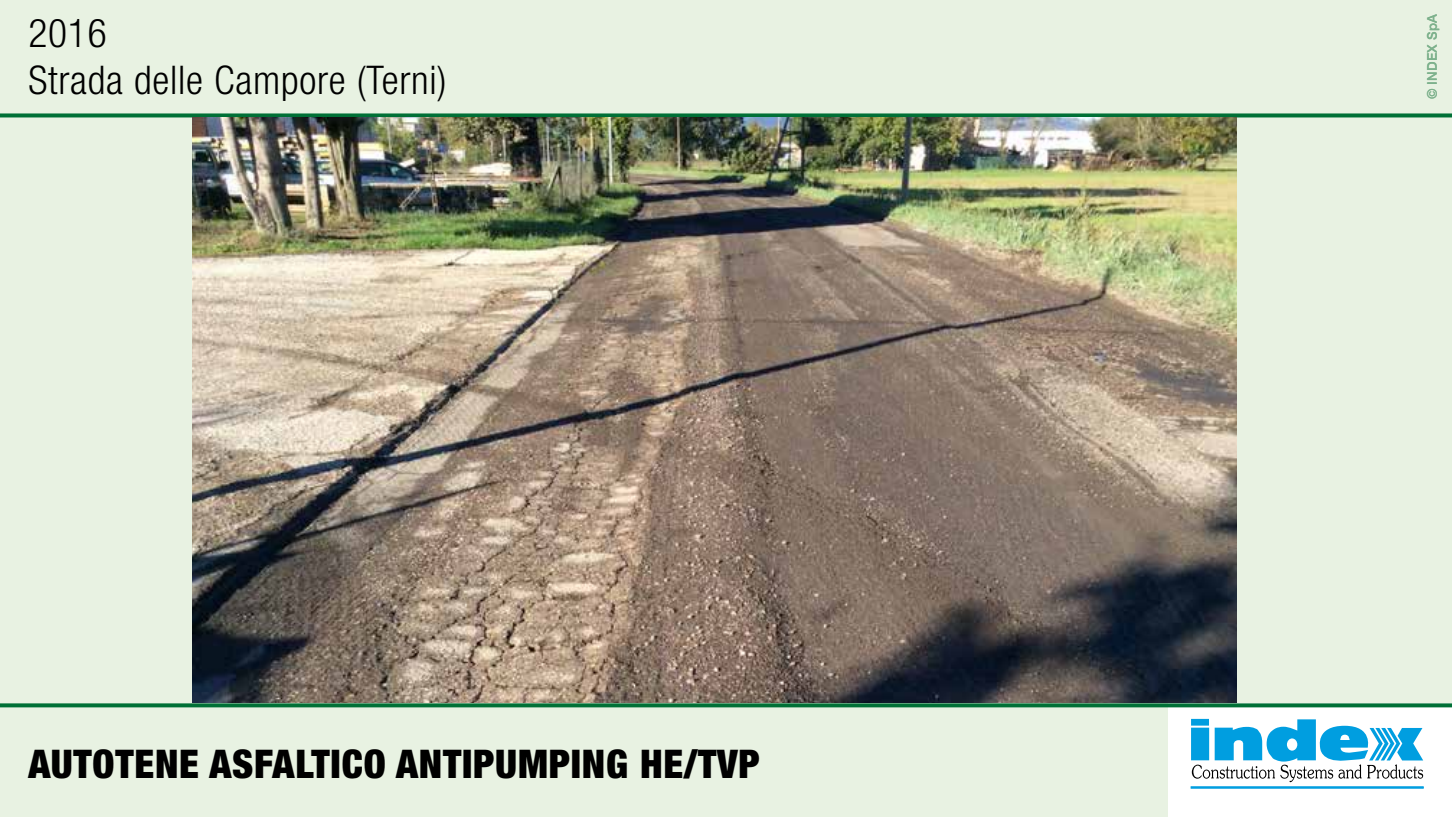
<style>
.page{position:relative;width:1452px;height:817px;background:#fff}
.page>*{position:absolute;margin:0;border:0;box-sizing:border-box;transform-origin:0 0}
.t1{font:900 condensed 39.6px "Helvetica Neue";letter-spacing:.02em;color:#000}
.t2{font:300 condensed 39.6px/47.4px "Helvetica Neue";letter-spacing:.02em;color:#000}
.t3{font:500 13.2px "Helvetica Neue";letter-spacing:.02em;color:#7db18c}
</style>
<div class="page">
<div style="left:0;top:0;width:1451px;height:816px;background:#e8f2e2"></div>
<svg style="left:0;top:113px;width:1451px;height:4px;background:#1b7f4a"></svg>
<div style="left:1168px;top:703px;width:283px;height:113px;background:#fff"></div>
<div style="left:1190px;top:786px;width:233px;height:2px;background:#009ee0;border:1px solid #009ee0"></div>
<svg style="left:1191px;top:718px;width:232px;height:64px"></svg>
<svg style="left:0;top:703px;width:1451px;height:4px;background:#167c46"></svg>
<img style="left:193px;top:118px;width:1043px;height:584px">
<p class="t2" style="left:28px;top:9px;width:419px">2016<br>Strada delle Campore (Terni)</p>
<p class="t3" style="left:1424px;top:99px;width:87px;rotate:-90deg">© INDEX SpA</p>
<p class="t1" style="left:28px;top:739px;width:733px">AUTOTENE ASFALTICO ANTIPUMPING HE/TVP</p>
</div>
